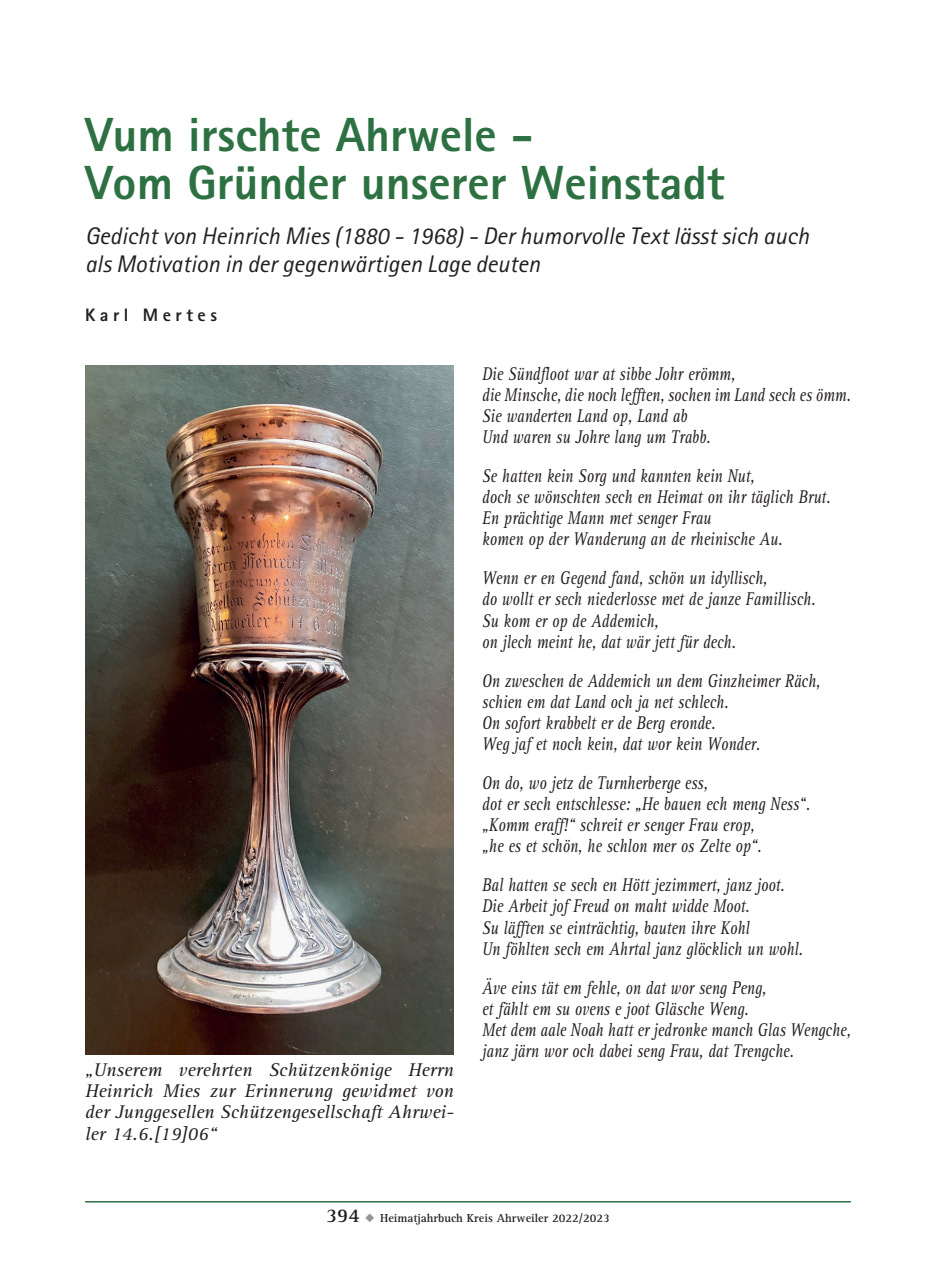
<style>
.page{position:relative;width:936px;height:1276px;background:#fff}
.page>*{position:absolute;margin:0;border:0;box-sizing:border-box;transform-origin:0 0}
.t1{font:800 48px/48px "Rotis Sans Serif";color:#2d7143}
.t2{font:italic 24px/28px "Rotis Sans Serif";color:#231f20}
.t3{font:italic 19px/21px "AT Rotis Serif";color:#231f20;scale:.8 1}
.t4{font:italic 19px/21px "AT Rotis Serif";color:#231f20;text-align:justify}
.t5{font:800 18px "Rotis Sans Serif";letter-spacing:.25em;color:#231f20}
.t6{font:700 12px "AT Rotis Serif";color:#231f20}
.s1{font-size:20px}
.s2{color:#939598}
</style>
<div class="page">
<hr style="left:85px;top:1201px;width:765px;height:1px;background:#2d7143">
<img style="left:85px;top:366px;width:369px;height:689px">
<h1 class="t1" style="left:85px;top:110px;width:641px">Vum irschte Ahrwele -<br>Vom Gründer unserer Weinstadt</h1>
<p class="t2" style="left:85px;top:222px;width:725px">Gedicht von Heinrich Mies (1880 - 1968) - Der humorvolle Text lässt sich auch als Motivation in der gegenwärtigen Lage deuten</p>
<p class="t5" style="left:85px;top:304px;width:133px">Karl Mertes</p>
<p class="t4" style="left:85px;top:1060px;width:370px">„Unserem verehrten Schützenkönige Herrn Heinrich Mies zur Erinnerung gewidmet von der Junggesellen Schützengesellschaft Ahrwei&shy;ler 14.6.[19]06“</p>
<p class="t3" style="left:482px;top:363px;width:462px">Die Sündfloot war at sibbe Johr erömm,<br>die Minsche, die noch lefften, sochen im Land sech es ömm.<br>Sie wanderten Land op, Land ab<br>Und waren su Johre lang um Trabb.</p>
<p class="t3" style="left:482px;top:466px;width:437px">Se hatten kein Sorg und kannten kein Nut,<br>doch se wönschten sech en Heimat on ihr täglich Brut.<br>En prächtige Mann met senger Frau<br>komen op der Wanderung an de rheinische Au.</p>
<p class="t3" style="left:482px;top:568px;width:418px">Wenn er en Gegend fand, schön un idyllisch,<br>do wollt er sech niederlosse met de janze Famillisch.<br>Su kom er op de Addemich,<br>on jlech meint he, dat wär jett für dech.</p>
<p class="t3" style="left:482px;top:670px;width:424px">On zweschen de Addemich un dem Ginzheimer Räch, schien em dat Land och ja net schlech.<br>On sofort krabbelt er de Berg eronde.<br>Weg jaf et noch kein, dat wor kein Wonder.</p>
<p class="t3" style="left:482px;top:773px;width:411px">On do, wo jetz de Turnherberge ess,<br>dot er sech entschlesse: „He bauen ech meng Ness“. „Komm eraff!“ schreit er senger Frau erop,<br>„he es et schön, he schlon mer os Zelte op“.</p>
<p class="t3" style="left:482px;top:875px;width:402px">Bal hatten se sech en Hött jezimmert, janz joot.<br>Die Arbeit jof Freud on maht widde Moot.<br>Su läfften se einträchtig, bauten ihre Kohl<br>Un föhlten sech em Ahrtal janz glöcklich un wohl.</p>
<p class="t3" style="left:482px;top:977px;width:462px">Äve eins tät em fehle, on dat wor seng Peng,<br>et fählt em su ovens e joot Gläsche Weng.<br>Met dem aale Noah hatt er jedronke manch Glas Wengche, janz järn wor och dabei seng Frau, dat Trengche.</p>
<p class="t6" style="left:326px;top:1210px;width:285px"><span class="s1">394</span> <span class="s2">◆</span> Heimatjahrbuch Kreis Ahrweiler 2022/2023</p>
</div>
